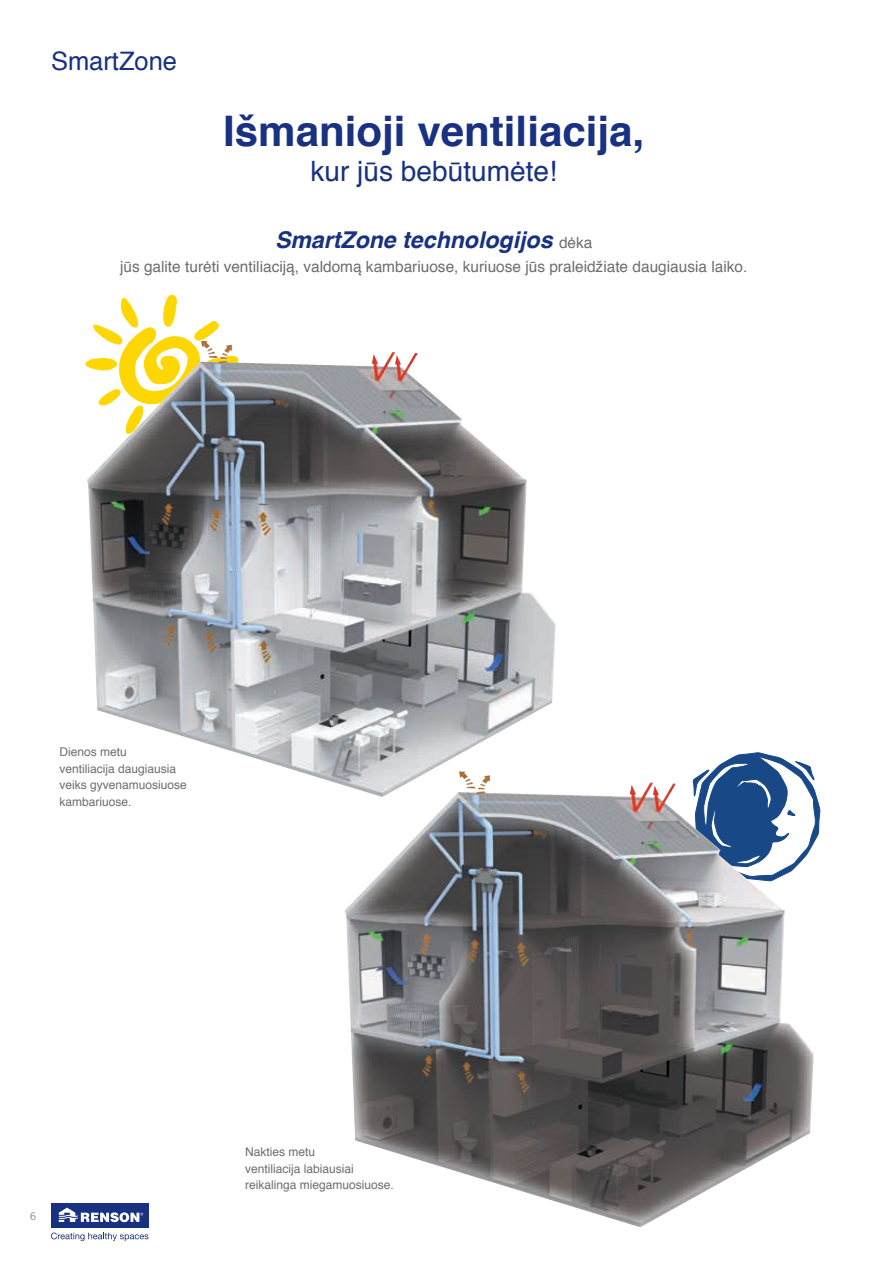
<style>
.page{position:relative;width:893px;height:1263px;background:#fff}
.page>*{position:absolute;margin:0;border:0;box-sizing:border-box;transform-origin:0 0}
.t1{font:700 42.15px "Helvetica";color:#183181}
.t2{font:28.05px "Helvetica";color:#183181}
.t3{font:25.5px "Helvetica";color:#183181}
.t4{font:italic 700 23.1px "Helvetica";color:#183181}
.t5{font:15.45px "Helvetica";color:#6c6d70}
.t6{font:12px/16.5px "Helvetica";color:#6c6d70}
.t7{font:10.5px "Lucida Sans";color:#939598}
.s1{font-weight:400;font-style:normal;font-size:15.45px;color:#6c6d70}
</style>
<div class="page">
<div style="left:51px;top:1203px;width:98px;height:25px;background:#183181"></div>
<svg style="left:59px;top:1207px;width:84px;height:15px"></svg>
<svg style="left:51px;top:1232px;width:97px;height:9px"></svg>
<svg style="left:85px;top:294px;width:134px;height:72px"></svg>
<img style="left:86px;top:341px;width:470px;height:444px">
<svg style="left:705px;top:753px;width:116px;height:90px"></svg>
<img style="left:344px;top:771px;width:470px;height:456px">
<h3 class="t3" style="left:51px;top:42px;width:128px">SmartZone</h3>
<h1 class="t1" style="left:223px;top:98px;width:423px">Išmanioji ventiliacija,</h1>
<h2 class="t2" style="left:310px;top:150px;width:248px">kur jūs bebūtumėte!</h2>
<h3 class="t4" style="left:275px;top:221px;width:319px">SmartZone technologijos <span class="s1">dėka</span></h3>
<p class="t5" style="left:120px;top:254px;width:629px">jūs galite turėti ventiliaciją, valdomą kambariuose, kuriuose jūs praleidžiate daugiausia laiko.</p>
<p class="t6" style="left:60px;top:744px;width:129px">Dienos metu<br>ventiliacija daugiausia veiks gyvenamuosiuose kambariuose.</p>
<p class="t7" style="left:30px;top:1210px;width:8px">6</p>
<p class="t6" style="left:245px;top:1144px;width:150px">Nakties metu<br>ventiliacija labiausiai reikalinga miegamuosiuose.</p>
</div>
